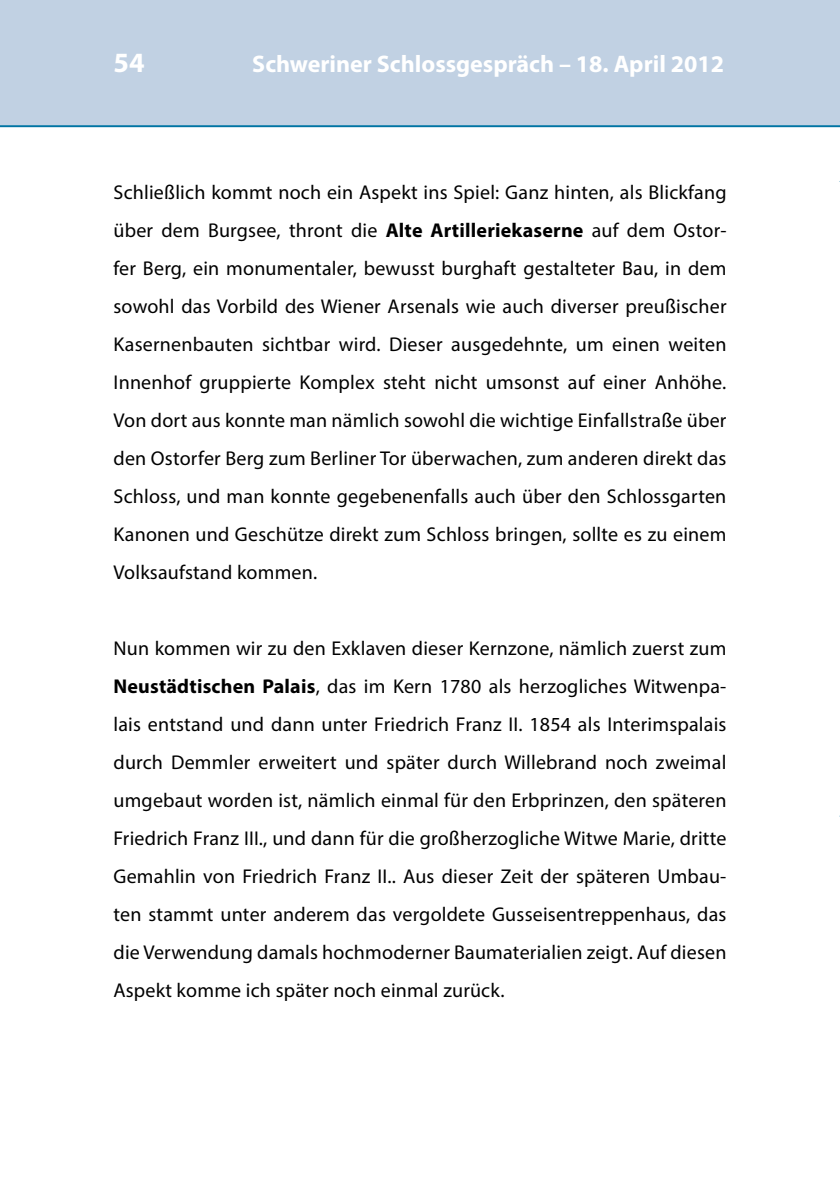
<style>
.page{position:relative;width:840px;height:1191px;background:#fff}
.page>*{position:absolute;margin:0;border:0;box-sizing:border-box;transform-origin:0 0}
.t1{font:700 28px "Myriad Pro";color:#fff}
.t2{font:700 24px "Myriad Pro";color:#fff}
.t3{font:20px/38px "Myriad Pro";letter-spacing:.01em;color:#000;text-align:justify}
.s1{font-weight:700}
</style>
<div class="page">
<div style="left:0;top:0;width:839px;height:125px;background:#c1d1e3"></div>
<hr style="left:0;top:125px;width:839px;height:2px;background:#0073a3">
<h1 class="t1" style="left:113px;top:44px;width:33px">54</h1>
<p class="t2" style="left:252px;top:48px;width:473px">Schweriner Schlossgespräch – 18. April 2012</p>
<p class="t3" style="left:113px;top:172px;width:614px">Schließlich kommt noch ein Aspekt ins Spiel: Ganz hinten, als Blickfang über dem Burgsee, thront die <span class="s1">Alte Artilleriekaserne</span> auf dem Ostor&shy;fer Berg, ein monumentaler, bewusst burghaft gestalteter Bau, in dem sowohl das Vorbild des Wiener Arsenals wie auch diverser preußischer Kasernenbauten sichtbar wird. Dieser ausgedehnte, um einen weiten Innenhof gruppierte Komplex steht nicht umsonst auf einer Anhöhe.<br>Von dort aus konnte man nämlich sowohl die wichtige Einfallstraße über den Ostorfer Berg zum Berliner Tor überwachen, zum anderen direkt das Schloss, und man konnte gegebenenfalls auch über den Schlossgarten Kanonen und Geschütze direkt zum Schloss bringen, sollte es zu einem Volksaufstand kommen.</p>
<p class="t3" style="left:113px;top:628px;width:614px">Nun kommen wir zu den Exklaven dieser Kernzone, nämlich zuerst zum <span class="s1">Neustädtischen Palais</span>, das im Kern 1780 als herzogliches Witwenpa&shy;lais entstand und dann unter Friedrich Franz II. 1854 als Interimspalais durch Demmler erweitert und später durch Willebrand noch zweimal umgebaut worden ist, nämlich einmal für den Erbprinzen, den späteren Friedrich Franz III., und dann für die großherzogliche Witwe Marie, dritte Gemahlin von Friedrich Franz II.. Aus dieser Zeit der späteren Umbau&shy;ten stammt unter anderem das vergoldete Gusseisentreppenhaus, das die Verwendung damals hochmoderner Baumaterialien zeigt. Auf diesen Aspekt komme ich später noch einmal zurück.</p>
</div>
